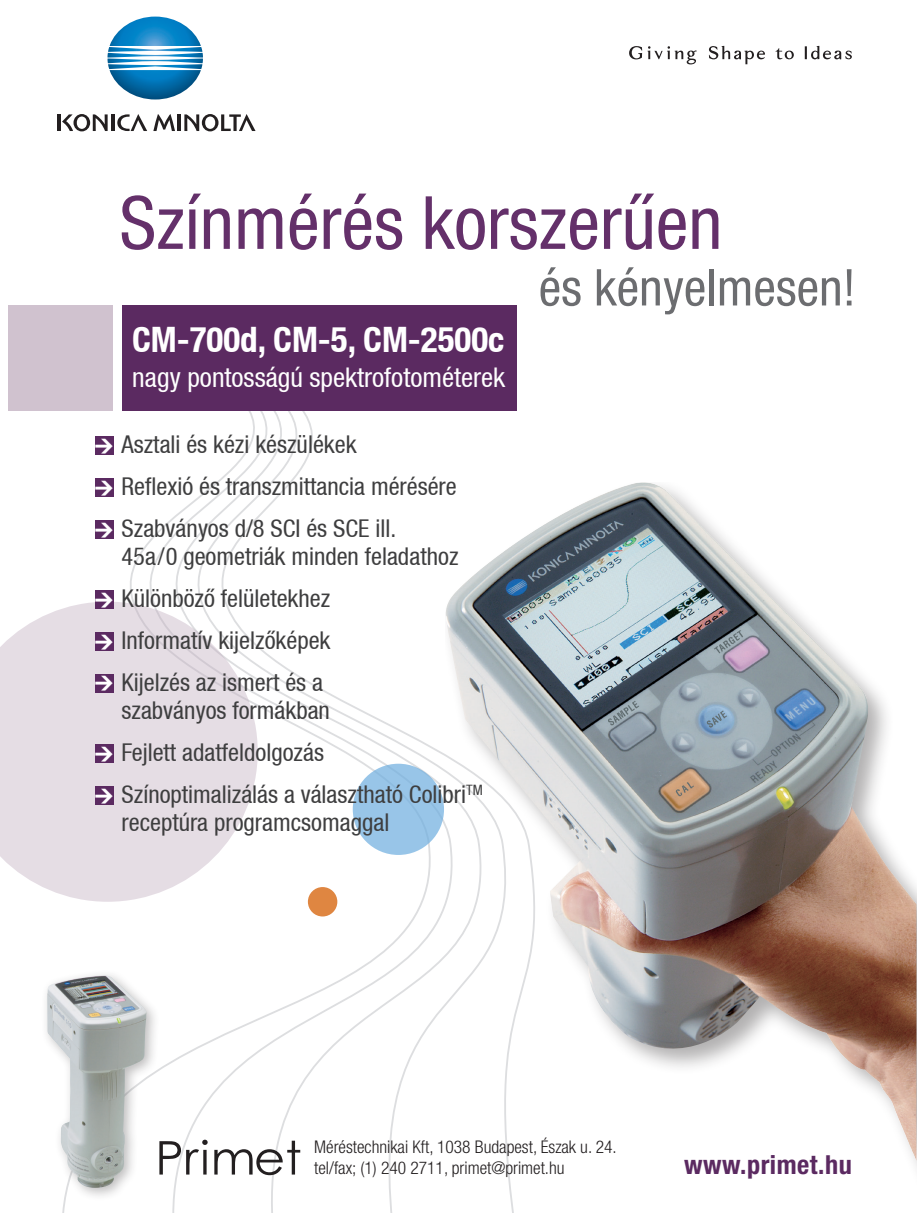
<style>
.page{position:relative;width:920px;height:1213px;background:#fff}
.page>*{position:absolute;margin:0;border:0;box-sizing:border-box;transform-origin:0 0}
.t1{font:condensed 73.5px "Helvetica KM";color:#64306a}
.t2{font:condensed 50.75px "Helvetica KM";color:#6c6d70}
.t3{font:700 condensed 35px "Helvetica KM";color:#fff}
.t4{font:condensed 27.12px "Helvetica KM";color:#fff}
.t5{font:700 condensed 26.25px "Helvetica KMCE";letter-spacing:.02em;color:#5b2a61}
.t6{font:condensed 24.5px/42px "Helvetica KM";color:#3e3e3f}
.t7{font:300 condensed 17.5px/21px "Helvetica KMCE";color:#231f20}
</style>
<div class="page">
<svg style="left:62px;top:378px;width:455px;height:835px"></svg>
<svg style="left:0;top:601px;width:258px;height:300px;fill:#e5dde4"></svg>
<div style="left:8px;top:305px;width:105px;height:106px;background:#d0c2cf"></div>
<div style="left:122px;top:305px;width:394px;height:106px;background:#5b2a61"></div>
<div style="left:353px;top:763px;width:91px;height:92px;background:#98c5e8;border-radius:50%"></div>
<div style="left:308px;top:887px;width:29px;height:29px;background:#df8641;border-radius:50%"></div>
<div style="left:40px;top:968px;width:120px;height:234px;background:#231f20;opacity:.3"></div>
<img style="left:47px;top:975px;width:100px;height:212px">
<div style="left:445px;top:482px;width:471px;height:731px;background:#fff"></div>
<img style="left:445px;top:482px;width:471px;height:678px">
<img style="left:107px;top:17px;width:96px;height:82px">
<hr style="left:58px;top:114px;width:3px;height:17px;background:#231f20">
<hr style="left:111px;top:114px;width:4px;height:17px;background:#231f20">
<hr style="left:177px;top:114px;width:3px;height:17px;background:#231f20">
<svg style="left:117px;top:114px;width:30px;height:17px"></svg>
<svg style="left:62px;top:114px;width:46px;height:17px"></svg>
<svg style="left:184px;top:114px;width:71px;height:17px"></svg>
<svg style="left:153px;top:114px;width:22px;height:17px"></svg>
<svg style="left:708px;top:46px;width:57px;height:18px"></svg>
<svg style="left:804px;top:46px;width:47px;height:13px"></svg>
<svg style="left:629px;top:46px;width:67px;height:18px"></svg>
<svg style="left:775px;top:48px;width:18px;height:11px"></svg>
<svg style="left:159px;top:1139px;width:49px;height:35px"></svg>
<svg style="left:214px;top:1140px;width:86px;height:35px"></svg>
<div style="left:95px;top:436px;width:18px;height:19px;background:#5b2a61"></div>
<div style="left:95px;top:478px;width:18px;height:18px;background:#5b2a61"></div>
<div style="left:95px;top:520px;width:18px;height:18px;background:#5b2a61"></div>
<div style="left:95px;top:590px;width:18px;height:18px;background:#5b2a61"></div>
<div style="left:95px;top:632px;width:18px;height:19px;background:#5b2a61"></div>
<div style="left:95px;top:674px;width:18px;height:18px;background:#5b2a61"></div>
<div style="left:95px;top:744px;width:18px;height:19px;background:#5b2a61"></div>
<div style="left:95px;top:786px;width:18px;height:19px;background:#5b2a61"></div>
<h1 class="t1" style="left:119px;top:180px;width:604px">Színmérés korszerűen</h1>
<h3 class="t3" style="left:132px;top:318px;width:374px">CM-700d, CM-5, CM-2500c</h3>
<p class="t4" style="left:132px;top:362px;width:374px">nagy pontosságú spektrofotométerek</p>
<p class="t6" style="left:121px;top:423px;width:337px">Asztali és kézi készülékek<br>Reflexió és transzmittancia mérésére<br>Szabványos d/8 SCI és SCE ill.</p>
<p class="t6" style="left:121px;top:535px;width:338px">45a/0 geometriák minden feladathoz<br>Különböző felületekhez<br>Informatív kijelzőképek<br>Kijelzés az ismert és a</p>
<p class="t6" style="left:121px;top:689px;width:363px">szabványos formákban<br>Fejlett adatfeldolgozás<br>Színoptimalizálás a választható Colibri<sup>TM</sup></p>
<p class="t6" style="left:121px;top:801px;width:269px">receptúra programcsomaggal</p>
<h2 class="t2" style="left:538px;top:258px;width:318px">és kényelmesen!</h2>
<p class="t7" style="left:314px;top:1136px;width:304px">Méréstechnikai Kft, 1038 Budapest, Észak u. 24. tel/fax; (1) 240 2711, primet@primet.hu</p>
<p class="t5" style="left:684px;top:1148px;width:169px">www.primet.hu</p>
</div>
